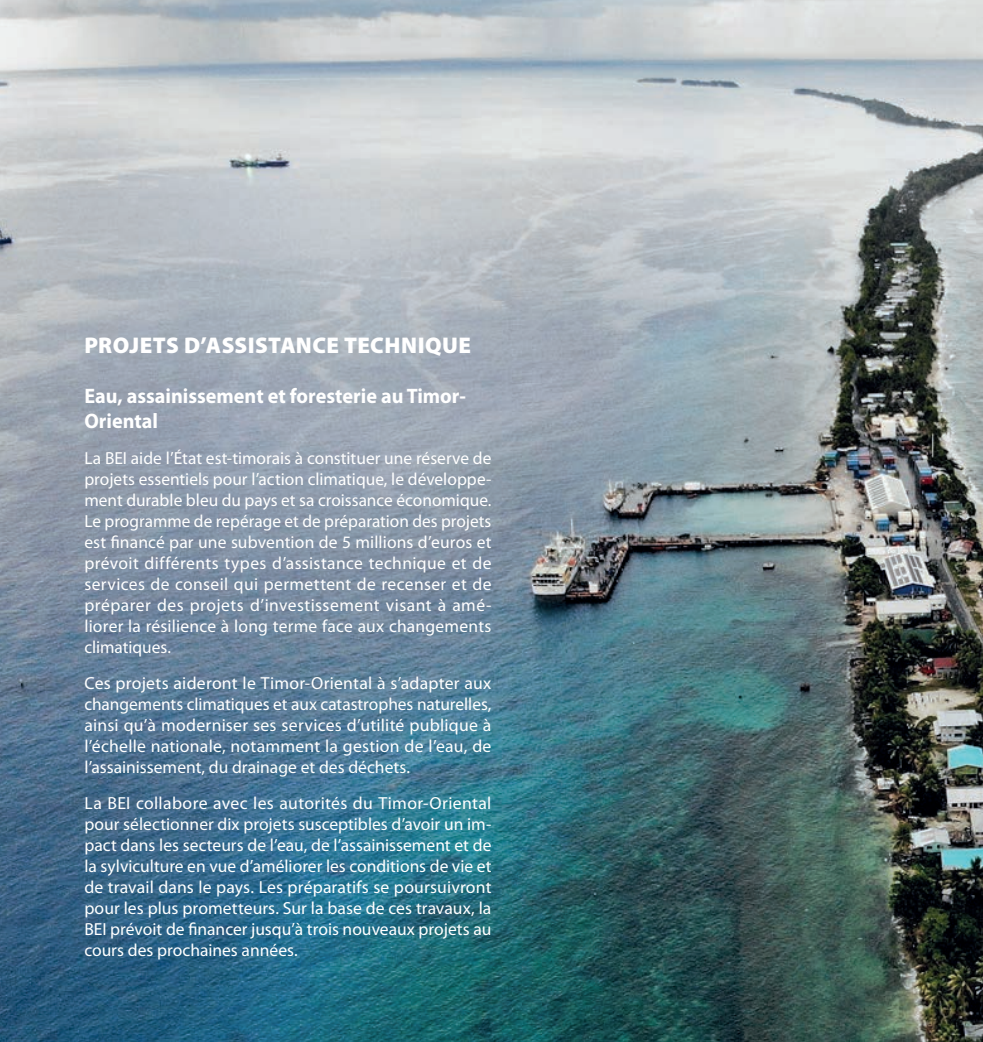
<style>
.page{position:relative;width:983px;height:1042px;background:#fff}
.page>*{position:absolute;margin:0;border:0;box-sizing:border-box;transform-origin:0 0}
._01_Titre_01{font:900 22.75px "Myriad Pro";letter-spacing:.02em;color:#fff}
._02_Texte{font:700 21px/25.2px "Myriad Pro";color:#fff;scale:.96 1}
._02_Texte-2{font:17.5px/21px "Myriad Pro";color:#fff;text-align:justify}
</style>
<div class="page">
<img style="left:0;top:0;width:982px;height:1042px">
<p class="_01_Titre_01" style="left:84px;top:332px;width:388px">PROJETS D’ASSISTANCE TECHNIQUE</p>
<p class="_02_Texte" style="left:84px;top:384px;width:399px">Eau, assainissement et foresterie au Timor-<br>Oriental</p>
<p class="_02_Texte-2" style="left:84px;top:448px;width:408px">La BEI aide l’État est-timorais à constituer une réserve de projets essentiels pour l’action climatique, le développe&shy;ment durable bleu du pays et sa croissance économique.<br>Le programme de repérage et de préparation des projets est financé par une subvention de 5 millions d’euros et prévoit différents types d’assistance technique et de services de conseil qui permettent de recenser et de préparer des projets d’investissement visant à amé&shy;liorer la résilience à long terme face aux changements climatiques.</p>
<p class="_02_Texte-2" style="left:84px;top:673px;width:408px">Ces projets aideront le Timor-Oriental à s’adapter aux changements climatiques et aux catastrophes naturelles, ainsi qu’à moderniser ses services d’utilité publique à l’échelle nationale, notamment la gestion de l’eau, de l’assainissement, du drainage et des déchets.</p>
<p class="_02_Texte-2" style="left:84px;top:793px;width:408px">La BEI collabore avec les autorités du Timor-Oriental pour sélectionner dix projets susceptibles d’avoir un im&shy;pact dans les secteurs de l’eau, de l’assainissement et de la sylviculture en vue d’améliorer les conditions de vie et de travail dans le pays. Les préparatifs se poursuivront pour les plus prometteurs. Sur la base de ces travaux, la BEI prévoit de financer jusqu’à trois nouveaux projets au cours des prochaines années.</p>
</div>
